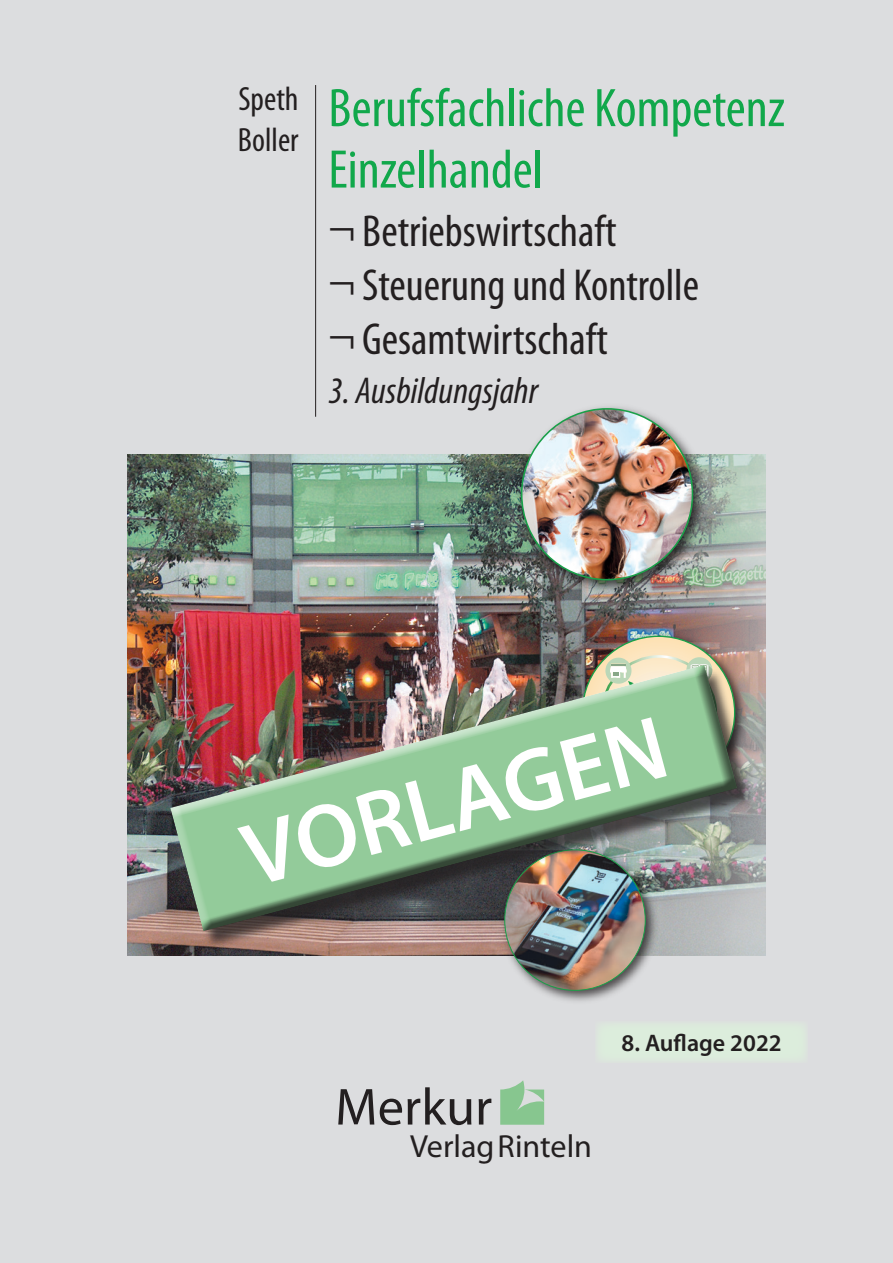
<style>
.page{position:relative;width:893px;height:1263px;background:#dcdddf}
.page>*{position:absolute;margin:0;border:0;box-sizing:border-box;transform-origin:0 0}
.Fließtext{font:600 90px "Myriad Pro";color:#fff}
.Bildlegende{font:condensed 54.75px/61.5px "Myriad Pro";color:#11a84b}
.t1{font:52.5px "Myriad Pro";letter-spacing:.005em;color:#231f20}
.Bildlegende-2{font:condensed 45px "Myriad Pro";color:#231f20}
.Bildlegende-3{font:italic condensed 37.5px "Myriad Pro";color:#231f20}
.Bildlegende-4{font:condensed 33.75px "Myriad Pro";color:#231f20}
.t2{font:32.1px "Myriad Pro";color:#231f20}
.t3{font:600 24px "Myriad Pro";color:#231f20}
</style>
<div class="page">
<img style="left:128px;top:454px;width:637px;height:501px">
<img style="left:512px;top:406px;width:207px;height:200px">
<img style="left:522px;top:409px;width:170px;height:171px;border-radius:85px">
<img style="left:452px;top:949px;width:240px;height:52px">
<img style="left:505px;top:850px;width:140px;height:140px;border-radius:70px">
<img style="left:562px;top:619px;width:202px;height:199px">
<svg style="left:582px;top:636px;width:153px;height:152px"></svg>
<hr style="left:315px;top:85px;width:1px;height:332px;background:#231f20">
<div style="left:173px;top:668px;width:582px;height:281px;background:#231f20;opacity:.75"></div>
<img style="left:169px;top:660px;width:580px;height:273px">
<svg style="left:500px;top:1080px;width:44px;height:45px"></svg>
<div style="left:595px;top:1020px;width:213px;height:43px;background:#dceddc"></div>
<p class="Bildlegende-4" style="left:238px;top:81px;width:62px">Speth</p>
<p class="Bildlegende-4" style="left:238px;top:121px;width:62px">Boller</p>
<p class="Bildlegende" style="left:328px;top:78px;width:458px">Berufsfachliche Kompetenz<br>Einzelhandel</p>
<p class="Bildlegende-2" style="left:328px;top:207px;width:290px">¬ Betriebswirtschaft</p>
<p class="Bildlegende-2" style="left:328px;top:261px;width:372px">¬ Steuerung und Kontrolle</p>
<p class="Bildlegende-2" style="left:328px;top:315px;width:281px">¬ Gesamtwirtschaft</p>
<p class="Bildlegende-3" style="left:328px;top:371px;width:211px">3. Ausbildungsjahr</p>
<p class="Fließtext" style="left:230px;top:802px;width:437px;rotate:-15deg">VORLAGEN</p>
<p class="t1" style="left:335px;top:1074px;width:158px">Merkur</p>
<p class="t2" style="left:410px;top:1126px;width:183px">VerlagRinteln</p>
<p class="t3" style="left:621px;top:1027px;width:162px">8. Auflage 2022</p>
</div>
